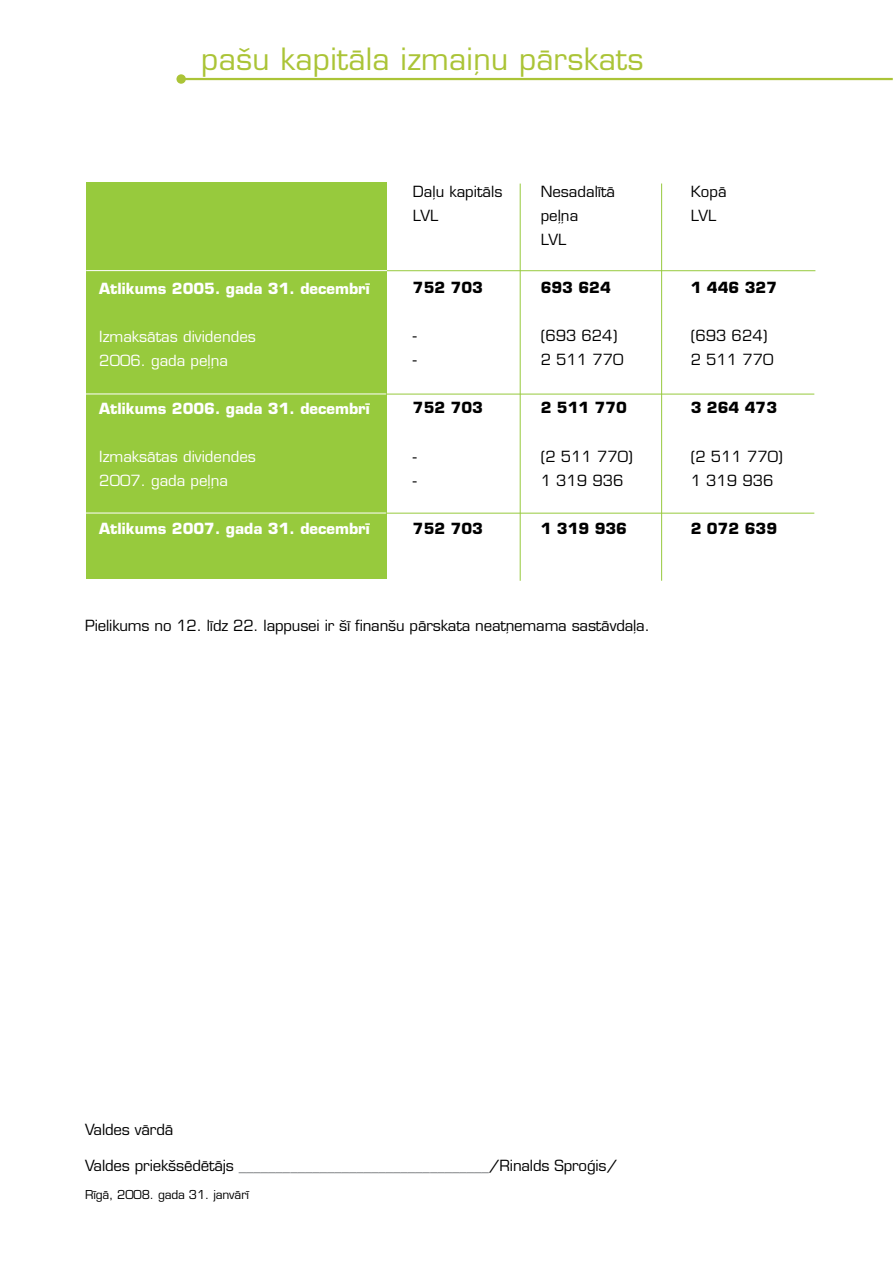
<style>
.page{position:relative;width:893px;height:1263px;background:#fff}
.page>*{position:absolute;margin:0;border:0;box-sizing:border-box;transform-origin:0 0}
.t1{font:30px "Eurostile CE";letter-spacing:.01em;color:#abc437}
.t2{font:15px/24px "Eurostile CE";letter-spacing:-.01em;color:#000}
.t3{font:700 15px "Eurostile CE";color:#fff}
.t4{font:15px/24px "Eurostile CE";color:#fff}
.t5{font:700 15px "Eurostile CE";color:#000}
.t6{font:12px "Eurostile CE";letter-spacing:-.01em;color:#000}
.s1{color:#939598}
</style>
<div class="page">
<hr style="left:180px;top:78px;width:713px;height:2px;background:#abc437">
<div style="left:176px;top:74px;width:10px;height:10px;background:#abc437;border-radius:50%"></div>
<div style="left:86px;top:182px;width:301px;height:397px;background:#97ca3d"></div>
<hr style="left:86px;top:270px;width:301px;height:1px;background:#fff">
<hr style="left:387px;top:270px;width:428px;height:1px;background:#97ca3d">
<hr style="left:520px;top:184px;width:1px;height:397px;background:#97ca3d">
<hr style="left:661px;top:183px;width:1px;height:398px;background:#97ca3d">
<hr style="left:85px;top:394px;width:301px;height:1px;background:#fff">
<hr style="left:386px;top:394px;width:428px;height:1px;background:#97ca3d">
<hr style="left:85px;top:513px;width:301px;height:1px;background:#fff">
<hr style="left:386px;top:513px;width:428px;height:1px;background:#97ca3d">
<h1 class="t1" style="left:201px;top:43px;width:444px">pašu kapitāla izmaiņu pārskats</h1>
<p class="t3" style="left:99px;top:279px;width:272px">Atlikums 2005. gada 31. decembrī</p>
<p class="t4" style="left:99px;top:325px;width:158px">Izmaksātas dividendes<br>2006. gada peļņa</p>
<p class="t3" style="left:99px;top:399px;width:272px">Atlikums 2006. gada 31. decembrī</p>
<p class="t4" style="left:99px;top:445px;width:158px">Izmaksātas dividendes<br>2007. gada peļņa</p>
<p class="t3" style="left:99px;top:519px;width:272px">Atlikums 2007. gada 31. decembrī</p>
<p class="t2" style="left:413px;top:180px;width:91px">Daļu kapitāls<br>LVL</p>
<p class="t5" style="left:413px;top:279px;width:72px">752 703</p>
<p class="t2" style="left:413px;top:324px;width:5px">- -</p>
<p class="t5" style="left:413px;top:399px;width:72px">752 703</p>
<p class="t2" style="left:413px;top:444px;width:5px">- -</p>
<p class="t5" style="left:413px;top:519px;width:72px">752 703</p>
<p class="t2" style="left:541px;top:180px;width:76px">Nesadalītā peļņa<br>LVL</p>
<p class="t5" style="left:541px;top:279px;width:72px">693 624</p>
<p class="t2" style="left:541px;top:324px;width:84px">(693 624)<br>2 511 770</p>
<p class="t5" style="left:541px;top:399px;width:88px">2 511 770</p>
<p class="t2" style="left:541px;top:444px;width:94px">(2 511 770)<br>1 319 936</p>
<p class="t5" style="left:541px;top:519px;width:88px">1 319 936</p>
<p class="t2" style="left:85px;top:614px;width:566px">Pielikums no 12. līdz 22. lappusei ir šī finanšu pārskata neatņemama sastāvdaļa.</p>
<p class="t2" style="left:691px;top:180px;width:37px">Kopā<br>LVL</p>
<p class="t5" style="left:691px;top:279px;width:88px">1 446 327</p>
<p class="t2" style="left:691px;top:324px;width:84px">(693 624)<br>2 511 770</p>
<p class="t5" style="left:691px;top:399px;width:88px">3 264 473</p>
<p class="t2" style="left:691px;top:444px;width:94px">(2 511 770)<br>1 319 936</p>
<p class="t5" style="left:691px;top:519px;width:88px">2 072 639</p>
<p class="t2" style="left:85px;top:1118px;width:90px">Valdes vārdā</p>
<p class="t2" style="left:85px;top:1154px;width:534px">Valdes priekšsēdētājs <span class="s1">__________________________________</span>/Rinalds Sproģis/</p>
<p class="t6" style="left:85px;top:1188px;width:166px">Rīgā, 2008. gada 31. janvārī</p>
</div>
